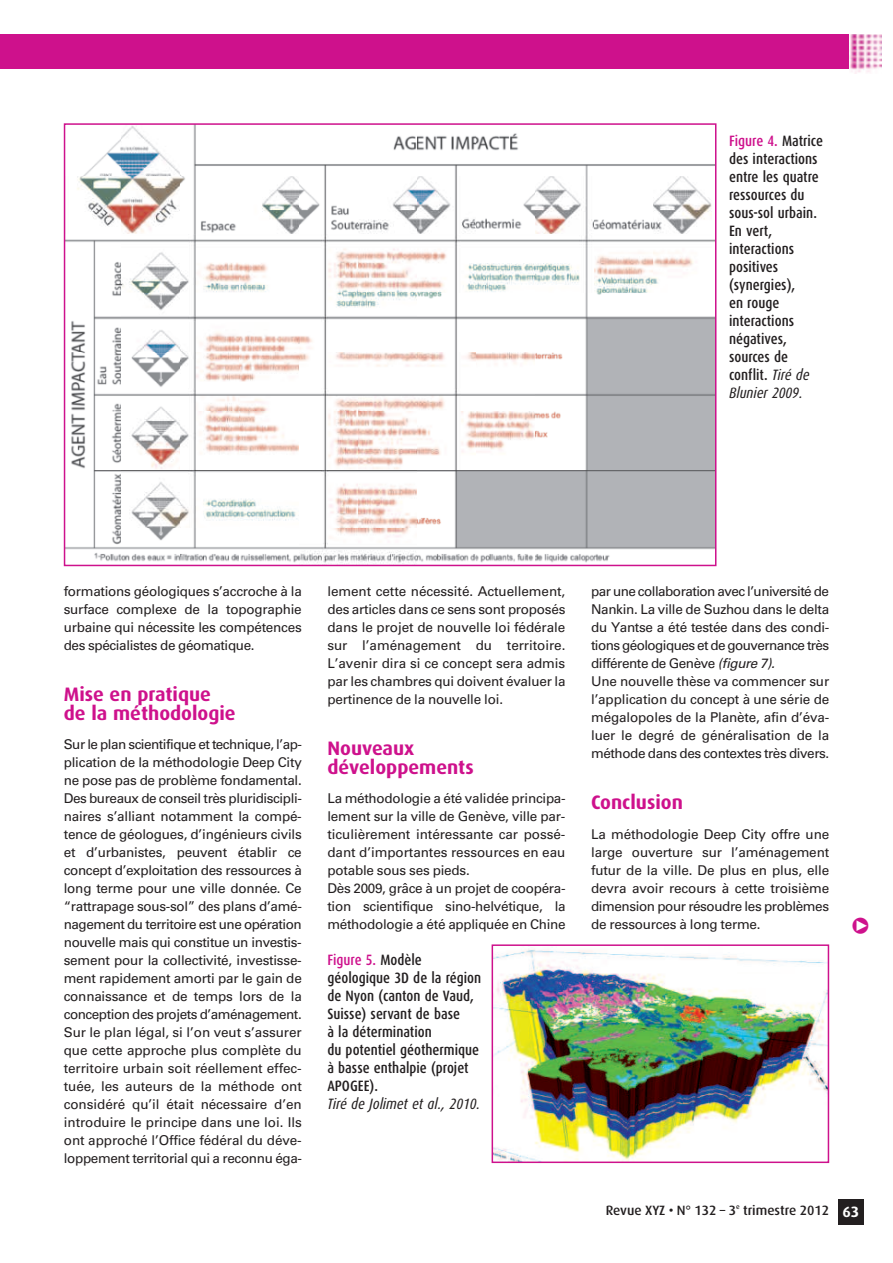
<style>
.page{position:relative;width:893px;height:1263px;background:#fff}
.page>*{position:absolute;margin:0;border:0;box-sizing:border-box;transform-origin:0 0}
.t1{font:700 19.5px/19.5px "Dax";color:#ce118c}
.t2{font:500 15px/18px "Dax Condensed";color:#231f20}
.t3{font:italic 15px "Dax Condensed";color:#231f20}
.t4{font:13.5px/18px "Univers LT Std";letter-spacing:-.02em;color:#231f20;text-align:justify}
.t5{font:500 13.5px "Dax";color:#231f20}
.t6{font:500 6.75px "Dax";color:#231f20}
.s1{color:#ce118c}
.s2{font-weight:400;font-style:italic}
.s3{font-style:italic}
.s4{font-weight:700;font-size:15px;color:#fff}
</style>
<div class="page">
<div style="left:838px;top:1199px;width:26px;height:26px;background:#231f20"></div>
<img style="left:850px;top:34px;width:31px;height:39px">
<div style="left:0;top:34px;width:849px;height:34px;background:#ce118c"></div>
<img style="left:495px;top:949px;width:331px;height:211px">
<div style="left:492px;top:944px;width:337px;height:219px;border:2px solid #ce118c"></div>
<img style="left:67px;top:126px;width:646px;height:437px">
<div style="left:64px;top:123px;width:652px;height:443px;border:2px solid #ce118c"></div>
<p class="t2" style="left:729px;top:132px;width:95px"><span class="s1">Figure 4.</span> Matrice des interactions entre les quatre ressources du sous-sol urbain.<br>En vert, interactions positives (synergies),<br>en rouge interactions négatives, sources de conflit. <span class="s2">Tiré de<br>Blunier 2009.</span></p>
<p class="t4" style="left:64px;top:583px;width:240px">formations géologiques s’accroche à la surface complexe de la topographie urbaine qui nécessite les compétences des spécialistes de géomatique.</p>
<h1 class="t1" style="left:64px;top:684px;width:173px">Mise en pratique de la méthodologie</h1>
<p class="t4" style="left:64px;top:736px;width:240px">Sur le plan scientifique et technique, l’ap&shy;plication de la méthodologie Deep City ne pose pas de problème fondamental.<br>Des bureaux de conseil très pluridiscipli&shy;naires s’alliant notamment la compé&shy;tence de géologues, d’ingénieurs civils et d’urbanistes, peuvent établir ce concept d’exploitation des ressources à long terme pour une ville donnée. Ce “rattrapage sous-sol” des plans d’amé&shy;nagement du territoire est une opération nouvelle mais qui constitue un investis&shy;sement pour la collectivité, investisse&shy;ment rapidement amorti par le gain de connaissance et de temps lors de la conception des projets d’aménagement.<br>Sur le plan légal, si l’on veut s’assurer que cette approche plus complète du territoire urbain soit réellement effec&shy;tuée, les auteurs de la méthode ont considéré qu’il était nécessaire d’en introduire le principe dans une loi. Ils ont approché l’Office fédéral du déve&shy;loppement territorial qui a reconnu éga-</p>
<p class="t4" style="left:327px;top:583px;width:240px">lement cette nécessité. Actuellement, des articles dans ce sens sont proposés dans le projet de nouvelle loi fédérale sur l’aménagement du territoire.<br>L’avenir dira si ce concept sera admis par les chambres qui doivent évaluer la pertinence de la nouvelle loi.</p>
<h1 class="t1" style="left:327px;top:738px;width:148px">Nouveaux développements</h1>
<p class="t4" style="left:327px;top:790px;width:240px;text-align:left">La méthodologie a été validée principa&shy;lement sur la ville de Genève, ville par&shy;ticulièrement intéressante car possé&shy;dant d’importantes ressources en eau potable sous ses pieds.<br>Dès 2009, grâce à un projet de coopéra&shy;tion scientifique sino-helvétique, la méthodologie a été appliquée en Chine</p>
<p class="t2" style="left:327px;top:951px;width:155px"><span class="s1">Figure 5.</span> Modèle géologique 3D de la région de Nyon (canton de Vaud,<br>Suisse) servant de base<br>à la détermination<br>du potentiel géothermique à basse enthalpie (projet<br>APOGEE).</p>
<p class="t3" style="left:327px;top:1095px;width:154px">Tiré de Jolimet et al., 2010.</p>
<p class="t4" style="left:591px;top:583px;width:240px;text-align:left">par une collaboration avec l’université de Nankin. La ville de Suzhou dans le delta du Yantse a été testée dans des condi&shy;tions géologiques et de gouvernance très différente de Genève <span class="s3">(figure 7).<br></span>Une nouvelle thèse va commencer sur l’application du concept à une série de mégalopoles de la Planète, afin d’éva&shy;luer le degré de généralisation de la méthode dans des contextes très divers.</p>
<h1 class="t1" style="left:591px;top:792px;width:93px">Conclusion</h1>
<p class="t4" style="left:591px;top:826px;width:240px">La méthodologie Deep City offre une large ouverture sur l’aménagement futur de la ville. De plus en plus, elle devra avoir recours à cette troisième dimension pour résoudre les problèmes de ressources à long terme.</p>
<p class="t5" style="left:606px;top:1203px;width:132px">Revue XYZ • N° 132 – 3</p>
<p class="t6" style="left:736px;top:1202px;width:5px">e</p>
<p class="t5" style="left:743px;top:1203px;width:118px">trimestre 2012 <span class="s4">63</span></p>
</div>
